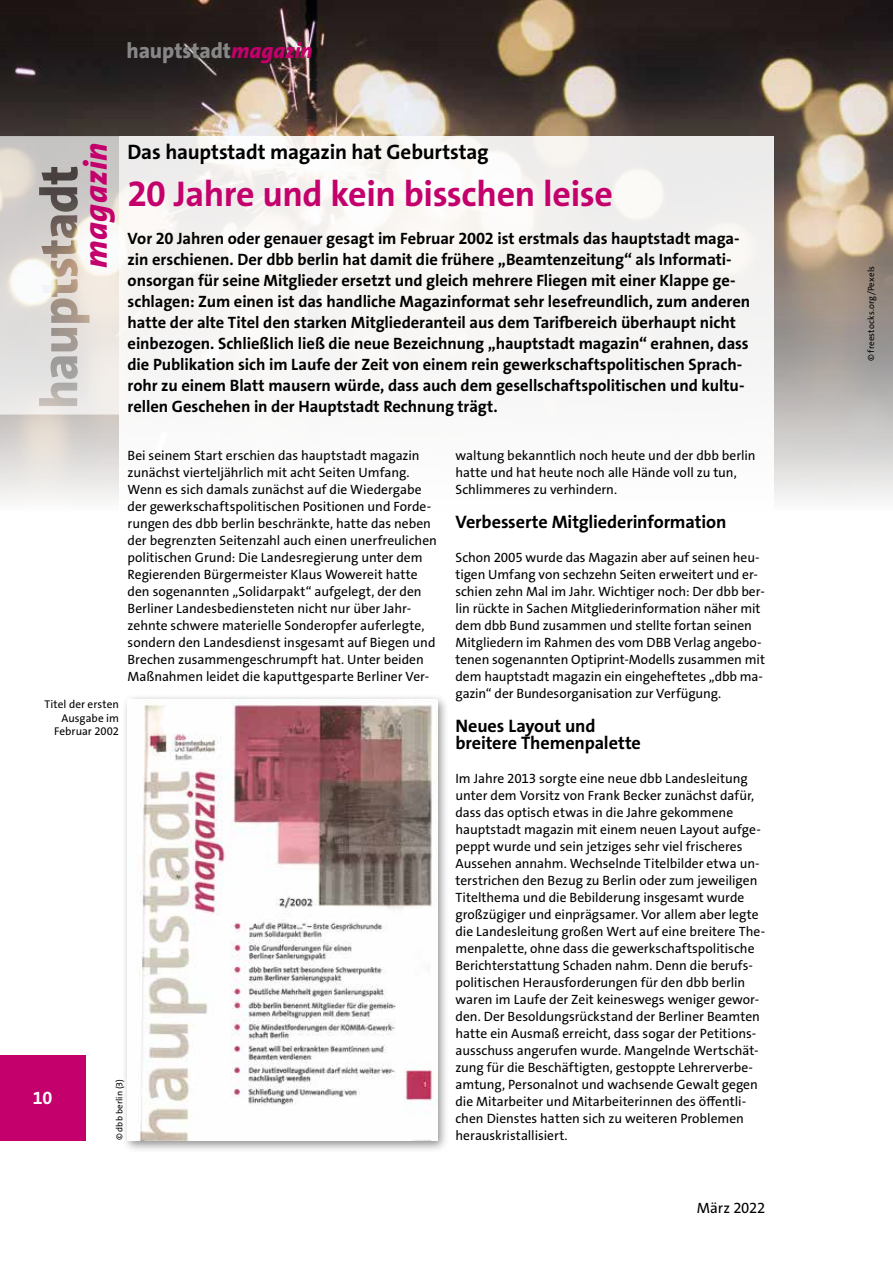
<style>
.page{position:relative;width:893px;height:1263px;background:#fff}
.page>*{position:absolute;margin:0;border:0;box-sizing:border-box;transform-origin:0 0}
.t1{font:700 36px "The Sans Os F";letter-spacing:-.01em;color:#c3006b}
.t2{font:italic 800 32.55px "The Sans Os F";letter-spacing:.02em;color:#c3006b}
.t3{font:800 21.75px "The Sans Os F";letter-spacing:-.005em;color:#878787}
.t4{font:700 21px "The Sans Os F";letter-spacing:-.01em;color:#000}
.t5{font:700 18.15px/17px "The Sans Os F";letter-spacing:-.005em;color:#000}
.t6{font:700 18px "The Sans Os F";color:#fff}
.t7{font:700 16.5px/21px "The Sans Os F";letter-spacing:-.005em;color:#000}
.t8{font:15px "The Sans Os F";letter-spacing:-.015em;color:#000}
.t9{font:13.5px/17px "The Sans Os F";color:#000}
.t10{font:11.25px/13.5px "The Sans Os F";letter-spacing:.005em;color:#000;text-align:right}
.t11{font:9px "The Sans Os F";letter-spacing:.015em;color:#000}
.s1{font-style:italic;color:#c3006b}
</style>
<div class="page">
<img style="left:0;top:0;width:893px;height:499px">
<div style="left:119px;top:136px;width:655px;height:1005px;background:#fff"></div>
<div style="left:121px;top:694px;width:329px;height:459px;background:#000;opacity:.45"></div>
<img style="left:128px;top:700px;width:309px;height:441px">
<svg style="left:0;top:136px;width:119px;height:279px;background:#d6d2ce"></svg>
<div style="left:0;top:1056px;width:85px;height:85px;background:#c3006b"></div>
<h3 class="t3" style="left:126px;top:37px;width:188px">hauptstadt<span class="s1">magazin</span></h3>
<h2 class="t2" style="left:75px;top:268px;width:127px;rotate:-90deg">magazin</h2>
<h3 class="t4" style="left:128px;top:138px;width:363px">Das hauptstadt magazin hat Geburtstag</h3>
<h1 class="t1" style="left:128px;top:171px;width:487px">20 Jahre und kein bisschen leise</h1>
<p class="t7" style="left:128px;top:228px;width:624px">Vor 20 Jahren oder genauer gesagt im Februar 2002 ist erstmals das hauptstadt maga&shy;zin erschienen. Der dbb berlin hat damit die frühere „Beamtenzeitung“ als Informati&shy;onsorgan für seine Mitglieder ersetzt und gleich mehrere Fliegen mit einer Klappe ge&shy;schlagen: Zum einen ist das handliche Magazinformat sehr lesefreundlich, zum anderen hatte der alte Titel den starken Mitgliederanteil aus dem Tarifbereich überhaupt nicht einbezogen. Schließlich ließ die neue Bezeichnung „hauptstadt magazin“ erahnen, dass die Publikation sich im Laufe der Zeit von einem rein gewerkschaftspolitischen Sprach&shy;rohr zu einem Blatt mausern würde, dass auch dem gesellschaftspolitischen und kultu&shy;rellen Geschehen in der Hauptstadt Rechnung trägt.</p>
<p class="t9" style="left:128px;top:447px;width:311px">Bei seinem Start erschien das hauptstadt magazin zunächst vierteljährlich mit acht Seiten Umfang.<br>Wenn es sich damals zunächst auf die Wiedergabe der gewerkschaftspolitischen Positionen und Forde&shy;rungen des dbb berlin beschränkte, hatte das neben der begrenzten Seitenzahl auch einen unerfreulichen politischen Grund: Die Landesregierung unter dem Regierenden Bürgermeister Klaus Wowereit hatte den sogenannten „Solidarpakt“ aufgelegt, der den Berliner Landesbediensteten nicht nur über Jahr&shy;zehnte schwere materielle Sonderopfer auferlegte, sondern den Landesdienst insgesamt auf Biegen und Brechen zusammengeschrumpft hat. Unter beiden Maßnahmen leidet die kaputtgesparte Berliner Ver-</p>
<p class="t9" style="left:455px;top:447px;width:302px">waltung bekanntlich noch heute und der dbb berlin hatte und hat heute noch alle Hände voll zu tun,<br>Schlimmeres zu verhindern.</p>
<h3 class="t5" style="left:455px;top:513px;width:272px">Verbesserte Mitgliederinformation</h3>
<p class="t9" style="left:455px;top:549px;width:311px">Schon 2005 wurde das Magazin aber auf seinen heu&shy;tigen Umfang von sechzehn Seiten erweitert und er&shy;schien zehn Mal im Jahr. Wichtiger noch: Der dbb ber&shy;lin rückte in Sachen Mitgliederinformation näher mit dem dbb Bund zusammen und stellte fortan seinen Mitgliedern im Rahmen des vom DBB Verlag angebo&shy;tenen sogenannten Optiprint-Modells zusammen mit dem hauptstadt magazin ein eingeheftetes „dbb ma&shy;gazin“ der Bundesorganisation zur Verfügung.</p>
<h3 class="t5" style="left:455px;top:718px;width:187px">Neues Layout und breitere Themenpalette</h3>
<p class="t9" style="left:455px;top:770px;width:311px">Im Jahre 2013 sorgte eine neue dbb Landesleitung unter dem Vorsitz von Frank Becker zunächst dafür, dass das optisch etwas in die Jahre gekommene hauptstadt magazin mit einem neuen Layout aufge&shy;peppt wurde und sein jetziges sehr viel frischeres Aussehen annahm. Wechselnde Titelbilder etwa un&shy;terstrichen den Bezug zu Berlin oder zum jeweiligen Titelthema und die Bebilderung insgesamt wurde großzügiger und einprägsamer. Vor allem aber legte die Landesleitung großen Wert auf eine breitere The&shy;menpalette, ohne dass die gewerkschaftspolitische Berichterstattung Schaden nahm. Denn die berufs&shy;politischen Herausforderungen für den dbb berlin waren im Laufe der Zeit keineswegs weniger gewor&shy;den. Der Besoldungsrückstand der Berliner Beamten hatte ein Ausmaß erreicht, dass sogar der Petitions&shy;ausschuss angerufen wurde. Mangelnde Wertschät&shy;zung für die Beschäftigten, gestoppte Lehrerverbe&shy;amtung, Personalnot und wachsende Gewalt gegen die Mitarbeiter und Mitarbeiterinnen des öffentli&shy;chen Dienstes hatten sich zu weiteren Problemen herauskristallisiert.</p>
<p class="t10" style="left:45px;top:698px;width:76px">Titel der ersten<br>Ausgabe im<br>Februar 2002</p>
<p class="t11" style="left:114px;top:1140px;width:63px;rotate:-90deg">© dbb berlin (3)</p>
<h3 class="t6" style="left:33px;top:1087px;width:21px">10</h3>
<p class="t8" style="left:697px;top:1198px;width:70px">März 2022</p>
<p class="t11" style="left:865px;top:361px;width:97px;rotate:-90deg">© freestocks.org/Pexels</p>
</div>
